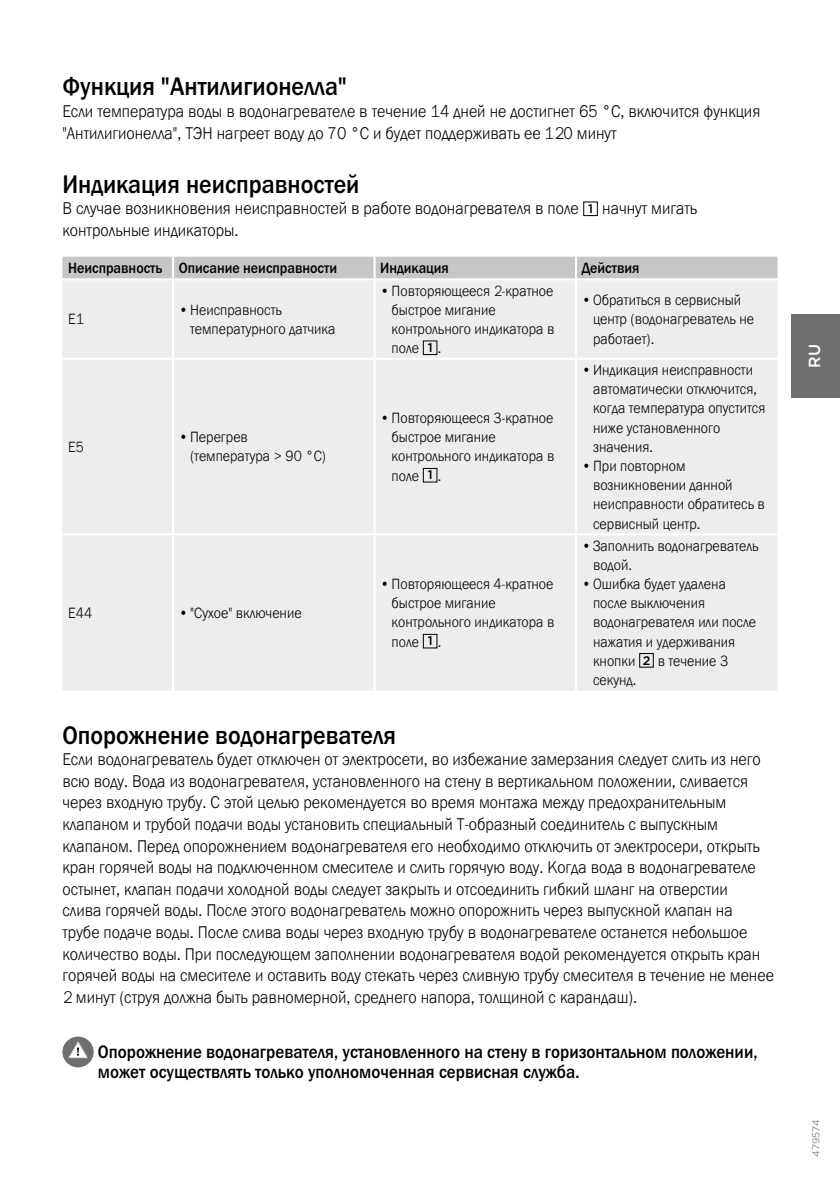
<style>
.page{position:relative;width:840px;height:1191px;background:#fff}
.page>*{position:absolute;margin:0;border:0;box-sizing:border-box;transform-origin:0 0}
.t1{font:500 26.4px "Franklin Gothic URW";color:#000;scale:.91 1}
.t2{font:500 18.8px/20.4px "Franklin Gothic URW";color:#000;scale:.91 1}
.t3{font:300 17.6px/21.6px "Franklin Gothic URW";color:#000;scale:.91 1}
.t4{font:500 16px "Gotham";color:#fff}
.t5{font:300 15.4px/19.2px "Franklin Gothic URW";color:#000;scale:.91 1}
.t6{font:500 15.4px "Franklin Gothic URW";color:#000;scale:.91 1}
.t7{font:10px "Gotham";color:#878787}
.s1{font-family:"Gotham";font-weight:500;font-size:12.4px}
</style>
<div class="page">
<div style="left:583px;top:201px;width:14px;height:15px;border:1px solid #000"></div>
<svg style="left:62px;top:1036px;width:32px;height:31px"></svg>
<svg style="left:67px;top:1040px;width:22px;height:18px"></svg>
<div style="left:62px;top:257px;width:715px;height:21px;background:#c6c6c6"></div>
<div style="left:62px;top:280px;width:715px;height:410px;background:#ededed"></div>
<hr style="left:172px;top:257px;width:2px;height:21px;background:#fff">
<hr style="left:373px;top:257px;width:2px;height:21px;background:#fff">
<hr style="left:574px;top:257px;width:2px;height:21px;background:#fff">
<hr style="left:172px;top:280px;width:2px;height:78px;background:#fff">
<hr style="left:373px;top:280px;width:2px;height:78px;background:#fff">
<hr style="left:574px;top:280px;width:2px;height:78px;background:#fff">
<hr style="left:62px;top:358px;width:111px;height:2px;background:#fff">
<hr style="left:173px;top:358px;width:201px;height:2px;background:#fff">
<hr style="left:172px;top:360px;width:2px;height:173px;background:#fff">
<hr style="left:374px;top:358px;width:201px;height:2px;background:#fff">
<hr style="left:373px;top:360px;width:2px;height:173px;background:#fff">
<hr style="left:575px;top:358px;width:202px;height:2px;background:#fff">
<hr style="left:574px;top:360px;width:2px;height:173px;background:#fff">
<hr style="left:62px;top:533px;width:111px;height:2px;background:#fff">
<hr style="left:173px;top:533px;width:201px;height:2px;background:#fff">
<hr style="left:172px;top:535px;width:2px;height:155px;background:#fff">
<hr style="left:374px;top:533px;width:201px;height:2px;background:#fff">
<hr style="left:373px;top:535px;width:2px;height:155px;background:#fff">
<hr style="left:575px;top:533px;width:202px;height:2px;background:#fff">
<hr style="left:574px;top:535px;width:2px;height:155px;background:#fff">
<div style="left:422px;top:340px;width:15px;height:15px;border:1px solid #000"></div>
<div style="left:422px;top:468px;width:15px;height:14px;border:1px solid #000"></div>
<div style="left:422px;top:634px;width:15px;height:14px;border:1px solid #000"></div>
<div style="left:638px;top:653px;width:15px;height:14px;border:1px solid #000"></div>
<div style="left:791px;top:314px;width:48px;height:84px;background:#706f6f"></div>
<h1 class="t1" style="left:62px;top:70px;width:314px">Функция "Антилигионелла"</h1>
<p class="t3" style="left:62px;top:100px;width:768px">Если температура воды в водонагревателе в течение 14 дней не достигнет 65 °C, включится функция "Антилигионелла", ТЭН нагреет воду до 70 °C и будет поддерживать ее 120 минут</p>
<h1 class="t1" style="left:62px;top:167px;width:328px">Индикация неисправностей</h1>
<p class="t3" style="left:62px;top:198px;width:698px">В случае возникновения неисправностей в работе водонагревателя в поле <span class="s1">1</span> начнут мигать контрольные индикаторы.</p>
<p class="t6" style="left:68px;top:258px;width:297px">Неисправность Описание неисправности</p>
<p class="t6" style="left:380px;top:258px;width:77px">Индикация</p>
<p class="t6" style="left:581px;top:258px;width:65px">Действия</p>
<p class="t5" style="left:68px;top:310px;width:19px">E1</p>
<p class="t5" style="left:190px;top:300px;width:161px;text-indent:-11px">•Неисправность температурного датчика</p>
<p class="t5" style="left:391px;top:281px;width:180px;text-indent:-11px">•Повторяющееся 2-кратное быстрое мигание контрольного индикатора в поле <span class="s1">1</span> .</p>
<p class="t5" style="left:592px;top:290px;width:178px;text-indent:-11px">•Обратиться в сервисный центр (водонагреватель не работает).</p>
<p class="t5" style="left:68px;top:437px;width:19px">E5</p>
<p class="t5" style="left:190px;top:428px;width:151px;text-indent:-11px">•Перегрев (температура &gt; 90 °C)</p>
<p class="t5" style="left:68px;top:603px;width:28px">E44</p>
<p class="t5" style="left:179px;top:603px;width:136px">•"Сухое" включение</p>
<p class="t5" style="left:391px;top:408px;width:180px;text-indent:-11px">•Повторяющееся 3-кратное быстрое мигание контрольного индикатора в поле <span class="s1">1</span> .</p>
<p class="t5" style="left:391px;top:574px;width:180px;text-indent:-11px">•Повторяющееся 4-кратное быстрое мигание контрольного индикатора в поле <span class="s1">1</span> .</p>
<p class="t5" style="left:592px;top:360px;width:191px;text-indent:-11px">•Индикация неисправности автоматически отключится, когда температура опустится ниже установленного значения.</p>
<p class="t5" style="left:592px;top:456px;width:190px;text-indent:-11px">•При повторном возникновении данной неисправности обратитесь в сервисный центр.</p>
<p class="t5" style="left:592px;top:536px;width:183px;text-indent:-11px">•Заполнить водонагреватель водой.</p>
<p class="t5" style="left:592px;top:574px;width:180px;text-indent:-11px">•Ошибка будет удалена после выключения водонагревателя или после нажатия и удерживания кнопки <span class="s1">2</span> в течение 3 секунд.</p>
<h1 class="t1" style="left:62px;top:718px;width:368px">Опорожнение водонагревателя</h1>
<p class="t3" style="left:62px;top:748px;width:783px">Если водонагреватель будет отключен от электросети, во избежание замерзания следует слить из него всю воду. Вода из водонагревателя, установленного на стену в вертикальном положении, сливается через входную трубу. С этой целью рекомендуется во время монтажа между предохранительным клапаном и трубой подачи воды установить специальный Т-образный соединитель с выпускным клапаном. Перед опорожнением водонагревателя его необходимо отключить от электросери, открыть кран горячей воды на подключенном смесителе и слить горячую воду. Когда вода в водонагревателе остынет, клапан подачи холодной воды следует закрыть и отсоединить гибкий шланг на отверстии<br>слива горячей воды. После этого водонагреватель можно опорожнить через выпускной клапан на трубе подаче воды. После слива воды через входную трубу в водонагревателе останется небольшое количество воды. При последующем заполнении водонагревателя водой рекомендуется открыть кран горячей воды на смесителе и оставить воду стекать через сливную трубу смесителя в течение не менее 2 минут (струя должна быть равномерной, среднего напора, толщиной с карандаш).</p>
<p class="t2" style="left:98px;top:1041px;width:726px">Опорожнение водонагревателя, установленного на стену в горизонтальном положении, может осуществлять только уполномоченная сервисная служба.</p>
<p class="t4" style="left:803px;top:368px;width:25px;rotate:-90deg">RU</p>
<p class="t7" style="left:809px;top:1157px;width:39px;rotate:-90deg">479574</p>
</div>
